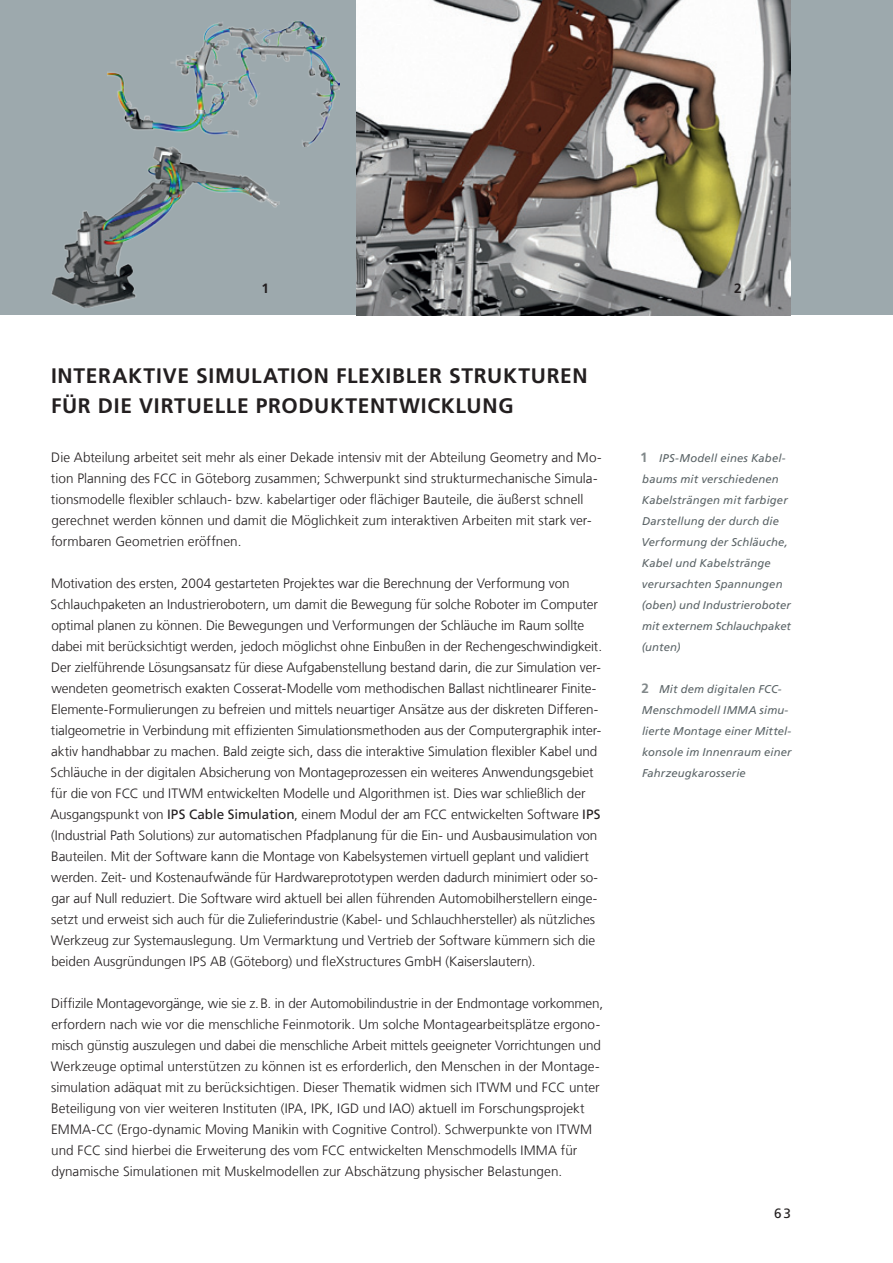
<style>
.page{position:relative;width:893px;height:1263px;background:#fff}
.page>*{position:absolute;margin:0;border:0;box-sizing:border-box;transform-origin:0 0}
.t1{font:700 21px/30px "Frutiger LT Com";letter-spacing:.035em;color:#231f20}
.t2{font:300 13.5px/21px "Frutiger LT Com";letter-spacing:-.005em;color:#231f20}
.t3{font:13.5px "Frutiger LT Com";color:#231f20}
.t4{font:700 13.5px "Frutiger LT Com";color:#231f20}
.t5{font:italic 11.25px/21px "Frutiger LT Com";letter-spacing:.015em;color:#5b6467}
.s1{font-weight:400}
.s2{font-weight:700;font-style:normal;font-size:13.5px;color:#82898b}
</style>
<div class="page">
<div style="left:0;top:0;width:893px;height:315px;background:#9da9ad"></div>
<img style="left:357px;top:0;width:434px;height:315px">
<img style="left:107px;top:20px;width:232px;height:127px">
<img style="left:51px;top:147px;width:229px;height:160px">
<p class="t4" style="left:262px;top:281px;width:9px">1</p>
<p class="t4" style="left:734px;top:281px;width:9px">2</p>
<h1 class="t1" style="left:51px;top:361px;width:538px">INTERAKTIVE SIM ULATION FLEXIBLER STRUKTUREN<br>FÜR DIE VIRTUELLE PRODUKTENTWICKLUNG</h1>
<p class="t2" style="left:51px;top:447px;width:552px">Die Abteilung arbeitet seit mehr als einer Dekade intensiv mit der Abteilung Geometry and Mo&shy;tion Planning des FCC in Göteborg zusammen; Schwerpunkt sind strukturmechanische Simula&shy;tionsmodelle flexibler schlauch- bzw. kabelartiger oder flächiger Bauteile, die äußerst schnell gerechnet werden können und damit die Möglichkeit zum interaktiven Arbeiten mit stark ver&shy;formbaren Geometrien eröffnen.</p>
<p class="t2" style="left:50px;top:573px;width:553px">Motivation des ersten, 2004 gestarteten Projektes war die Berechnung der Verformung von Schlauchpaketen an Industrierobotern, um damit die Bewegung für solche Roboter im Computer optimal planen zu können. Die Bewegungen und Verformungen der Schläuche im Raum sollte dabei mit berücksichtigt werden, jedoch möglichst ohne Einbußen in der Rechengeschwindigkeit.<br>Der zielführende Lösungsansatz für diese Aufgabenstellung bestand darin, die zur Simulation ver&shy;wendeten geometrisch exakten Cosserat-Modelle vom methodischen Ballast nichtlinearer Finite-Elemente-Formulierungen zu befreien und mittels neuartiger Ansätze aus der diskreten Differen&shy;tialgeometrie in Verbindung mit effizienten Simulationsmethoden aus der Computergraphik inter&shy;aktiv handhabbar zu machen. Bald zeigte sich, dass die interaktive Simulation flexibler Kabel und Schläuche in der digitalen Absicherung von Montageprozessen ein weiteres Anwendungsgebiet für die von FCC und ITWM entwickelten Modelle und Algorithmen ist. Dies war schließlich der Ausgangspunkt von <span class="s1">IPS Cable Simulation</span>, einem Modul der am FCC entwickelten Software <span class="s1">IPS </span>(Industrial Path Solutions) zur automatischen Pfadplanung für die Ein- und Ausbausimulation von Bauteilen. Mit der Software kann die Montage von Kabelsystemen virtuell geplant und validiert werden. Zeit- und Kostenaufwände für Hardwareprototypen werden dadurch minimiert oder so&shy;gar auf Null reduziert. Die Software wird aktuell bei allen führenden Automobilherstellern einge&shy;setzt und erweist sich auch für die Zulieferindustrie (Kabel- und Schlauchhersteller) als nützliches Werkzeug zur Systemauslegung. Um Vermarktung und Vertrieb der Software kümmern sich die beiden Ausgründungen IPS AB (Göteborg) und fleXstructures GmbH (Kaiserslautern).</p>
<p class="t2" style="left:51px;top:993px;width:554px">Diffizile Montagevorgänge, wie sie z.B. in der Automobilindustrie in der Endmontage vorkommen, erfordern nach wie vor die menschliche Feinmotorik. Um solche Montagearbeitsplätze ergono&shy;misch günstig auszulegen und dabei die menschliche Arbeit mittels geeigneter Vorrichtungen und Werkzeuge optimal unterstützen zu können ist es erforderlich, den Menschen in der Montage&shy;simulation adäquat mit zu berücksichtigen. Dieser Thematik widmen sich ITWM und FCC unter Beteiligung von vier weiteren Instituten (IPA, IPK, IGD und IAO) aktuell im Forschungsprojekt EMMA-CC (Ergo-dynamic Moving Manikin with Cognitive Control). Schwerpunkte von ITWM und FCC sind hierbei die Erweiterung des vom FCC entwickelten Menschmodells IMMA für dynamische Simulationen mit Muskelmodellen zur Abschätzung physischer Belastungen.</p>
<p class="t5" style="left:640px;top:447px;width:152px"><span class="s2">1</span> IPS-Modell eines Kabel&shy;baums mit verschiedenen<br>Kabelsträngen mit farbiger<br>Darstellung der durch die<br>Verformung der Schläuche,<br>Kabel und Kabelstränge verursachten Spannungen (oben) und Industrieroboter mit externem Schlauchpaket (unten)</p>
<p class="t5" style="left:641px;top:678px;width:152px"><span class="s2">2</span> Mit dem digitalen FCC-<br>Menschmodell IMMA simu&shy;lierte Montage einer Mittel&shy;konsole im Innenraum einer<br>Fahrzeugkarosserie</p>
<p class="t3" style="left:774px;top:1205px;width:18px">63</p>
</div>
